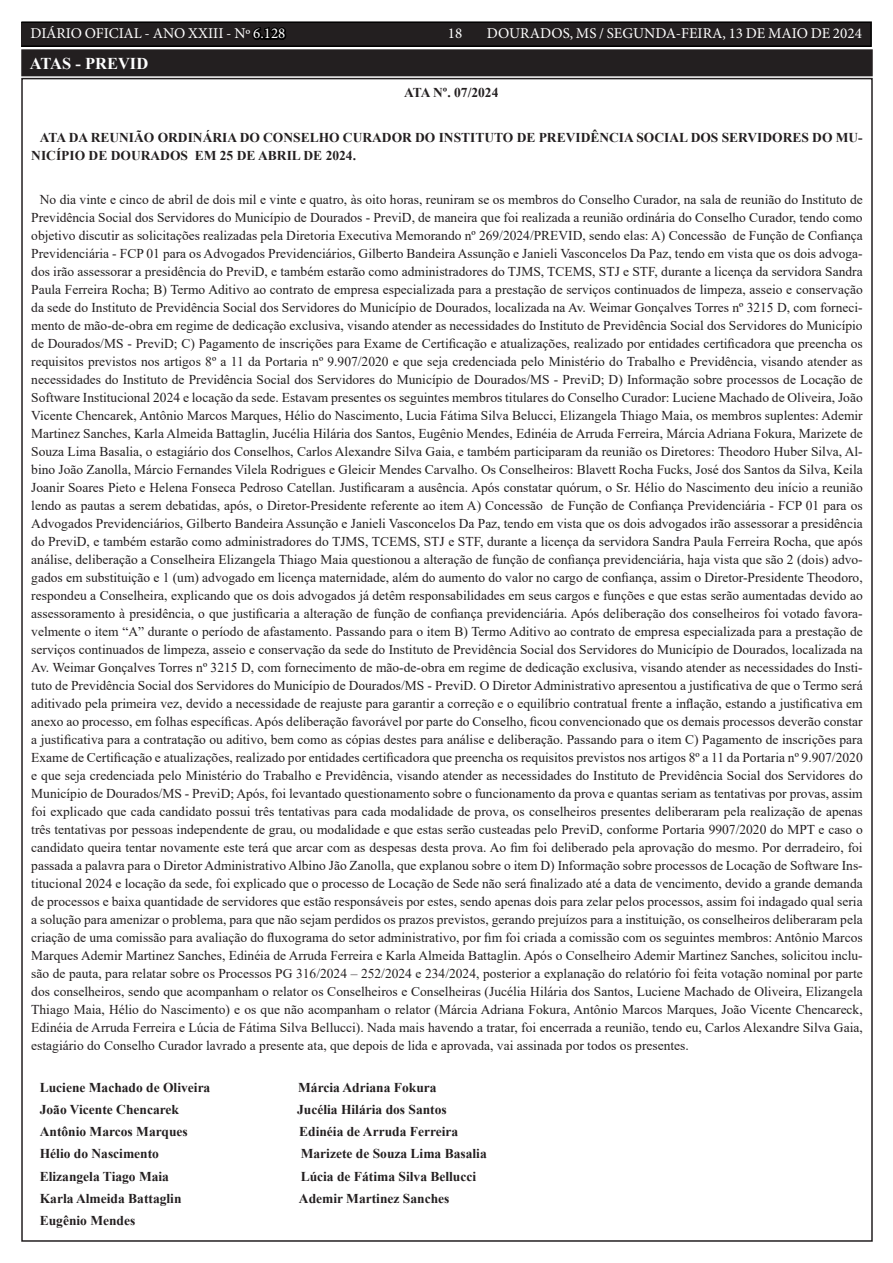
<style>
.page{position:relative;width:893px;height:1263px;background:#fff}
.page>*{position:absolute;margin:0;border:0;box-sizing:border-box;transform-origin:0 0}
.TEXTO{font:700 16.5px "Times New Roman";color:#fff}
.t1{font:15px "Minion Pro";color:#fff}
.TEXTO-2{font:13.5px/18px "Times New Roman";color:#231f20;text-align:justify}
.TEXTO-3{font:700 13.5px/18px "Times New Roman";color:#231f20}
.s1{color:#000}
</style>
<div class="page">
<div style="left:21px;top:22px;width:850px;height:24px;background:#231f20"></div>
<div style="left:21px;top:21px;width:851px;height:26px;border:2px solid #000"></div>
<div style="left:23px;top:51px;width:848px;height:23px;background:#231f20"></div>
<div style="left:21px;top:49px;width:852px;height:27px;border:4px solid #231f20"></div>
<p class="t1" style="left:31px;top:24px;width:256px">DIÁRIO OFICIAL - ANO XXIII - Nº <span class="s1">6.128</span></p>
<p class="t1" style="left:448px;top:24px;width:16px">18</p>
<p class="t1" style="left:487px;top:24px;width:377px">DOURADOS, MS / SEGUNDA-FEIRA, 13 DE MAIO DE 2024</p>
<p class="TEXTO" style="left:30px;top:52px;width:120px">ATAS - PREVID</p>
<p class="TEXTO-3" style="left:404px;top:83px;width:96px">ATA Nº. 07/2024</p>
<p class="TEXTO-3" style="left:31px;top:128px;width:833px;text-indent:9px">ATA DA REUNIÃO ORDINÁRIA DO CONSELHO CURADOR DO INSTITUTO DE PREVIDÊNCIA SOCIAL DOS SERVIDORES DO MU-<br>NICÍPIO DE DOURADOS EM 25 DE ABRIL DE 2024.</p>
<p class="TEXTO-2" style="left:31px;top:190px;width:833px;text-indent:9px">No dia vinte e cinco de abril de dois mil e vinte e quatro, às oito horas, reuniram se os membros do Conselho Curador, na sala de reunião do Instituto de Previdência Social dos Servidores do Município de Dourados - PreviD, de maneira que foi realizada a reunião ordinária do Conselho Curador, tendo como objetivo discutir as solicitações realizadas pela Diretoria Executiva Memorando nº 269/2024/PREVID, sendo elas: A) Concessão de Função de Confiança Previdenciária - FCP 01 para os Advogados Previdenciários, Gilberto Bandeira Assunção e Janieli Vasconcelos Da Paz, tendo em vista que os dois advoga&shy;dos irão assessorar a presidência do PreviD, e também estarão como administradores do TJMS, TCEMS, STJ e STF, durante a licença da servidora Sandra Paula Ferreira Rocha; B) Termo Aditivo ao contrato de empresa especializada para a prestação de serviços continuados de limpeza, asseio e conservação da sede do Instituto de Previdência Social dos Servidores do Município de Dourados, localizada na Av. Weimar Gonçalves Torres nº 3215 D, com forneci&shy;mento de mão-de-obra em regime de dedicação exclusiva, visando atender as necessidades do Instituto de Previdência Social dos Servidores do Município de Dourados/MS - PreviD; C) Pagamento de inscrições para Exame de Certificação e atualizações, realizado por entidades certificadora que preencha os requisitos previstos nos artigos 8º a 11 da Portaria nº 9.907/2020 e que seja credenciada pelo Ministério do Trabalho e Previdência, visando atender as necessidades do Instituto de Previdência Social dos Servidores do Município de Dourados/MS - PreviD; D) Informação sobre processos de Locação de Software Institucional 2024 e locação da sede. Estavam presentes os seguintes membros titulares do Conselho Curador: Luciene Machado de Oliveira, João Vicente Chencarek, Antônio Marcos Marques, Hélio do Nascimento, Lucia Fátima Silva Belucci, Elizangela Thiago Maia, os membros suplentes: Ademir Martinez Sanches, Karla Almeida Battaglin, Jucélia Hilária dos Santos, Eugênio Mendes, Edinéia de Arruda Ferreira, Márcia Adriana Fokura, Marizete de Souza Lima Basalia, o estagiário dos Conselhos, Carlos Alexandre Silva Gaia, e também participaram da reunião os Diretores: Theodoro Huber Silva, Al&shy;bino João Zanolla, Márcio Fernandes Vilela Rodrigues e Gleicir Mendes Carvalho. Os Conselheiros: Blavett Rocha Fucks, José dos Santos da Silva, Keila Joanir Soares Pieto e Helena Fonseca Pedroso Catellan. Justificaram a ausência. Após constatar quórum, o Sr. Hélio do Nascimento deu início a reunião lendo as pautas a serem debatidas, após, o Diretor-Presidente referente ao item A) Concessão de Função de Confiança Previdenciária - FCP 01 para os Advogados Previdenciários, Gilberto Bandeira Assunção e Janieli Vasconcelos Da Paz, tendo em vista que os dois advogados irão assessorar a presidência do PreviD, e também estarão como administradores do TJMS, TCEMS, STJ e STF, durante a licença da servidora Sandra Paula Ferreira Rocha, que após análise, deliberação a Conselheira Elizangela Thiago Maia questionou a alteração de função de confiança previdenciária, haja vista que são 2 (dois) advo&shy;gados em substituição e 1 (um) advogado em licença maternidade, além do aumento do valor no cargo de confiança, assim o Diretor-Presidente Theodoro, respondeu a Conselheira, explicando que os dois advogados já detêm responsabilidades em seus cargos e funções e que estas serão aumentadas devido ao assessoramento à presidência, o que justificaria a alteração de função de confiança previdenciária. Após deliberação dos conselheiros foi votado favora&shy;velmente o item “A” durante o período de afastamento. Passando para o item B) Termo Aditivo ao contrato de empresa especializada para a prestação de serviços continuados de limpeza, asseio e conservação da sede do Instituto de Previdência Social dos Servidores do Município de Dourados, localizada na Av. Weimar Gonçalves Torres nº 3215 D, com fornecimento de mão-de-obra em regime de dedicação exclusiva, visando atender as necessidades do Insti&shy;tuto de Previdência Social dos Servidores do Município de Dourados/MS - PreviD. O Diretor Administrativo apresentou a justificativa de que o Termo será aditivado pela primeira vez, devido a necessidade de reajuste para garantir a correção e o equilíbrio contratual frente a inflação, estando a justificativa em anexo ao processo, em folhas específicas. Após deliberação favorável por parte do Conselho, ficou convencionado que os demais processos deverão constar a justificativa para a contratação ou aditivo, bem como as cópias destes para análise e deliberação. Passando para o item C) Pagamento de inscrições para Exame de Certificação e atualizações, realizado por entidades certificadora que preencha os requisitos previstos nos artigos 8º a 11 da Portaria nº 9.907/2020 e que seja credenciada pelo Ministério do Trabalho e Previdência, visando atender as necessidades do Instituto de Previdência Social dos Servidores do Município de Dourados/MS - PreviD; Após, foi levantado questionamento sobre o funcionamento da prova e quantas seriam as tentativas por provas, assim foi explicado que cada candidato possui três tentativas para cada modalidade de prova, os conselheiros presentes deliberaram pela realização de apenas três tentativas por pessoas independente de grau, ou modalidade e que estas serão custeadas pelo PreviD, conforme Portaria 9907/2020 do MPT e caso o candidato queira tentar novamente este terá que arcar com as despesas desta prova. Ao fim foi deliberado pela aprovação do mesmo. Por derradeiro, foi passada a palavra para o Diretor Administrativo Albino Jão Zanolla, que explanou sobre o item D) Informação sobre processos de Locação de Software Ins&shy;titucional 2024 e locação da sede, foi explicado que o processo de Locação de Sede não será finalizado até a data de vencimento, devido a grande demanda de processos e baixa quantidade de servidores que estão responsáveis por estes, sendo apenas dois para zelar pelos processos, assim foi indagado qual seria a solução para amenizar o problema, para que não sejam perdidos os prazos previstos, gerando prejuízos para a instituição, os conselheiros deliberaram pela criação de uma comissão para avaliação do fluxograma do setor administrativo, por fim foi criada a comissão com os seguintes membros: Antônio Marcos Marques Ademir Martinez Sanches, Edinéia de Arruda Ferreira e Karla Almeida Battaglin. Após o Conselheiro Ademir Martinez Sanches, solicitou inclu&shy;são de pauta, para relatar sobre os Processos PG 316/2024 – 252/2024 e 234/2024, posterior a explanação do relatório foi feita votação nominal por parte dos conselheiros, sendo que acompanham o relator os Conselheiros e Conselheiras (Jucélia Hilária dos Santos, Luciene Machado de Oliveira, Elizangela Thiago Maia, Hélio do Nascimento) e os que não acompanham o relator (Márcia Adriana Fokura, Antônio Marcos Marques, João Vicente Chencareck, Edinéia de Arruda Ferreira e Lúcia de Fátima Silva Bellucci). Nada mais havendo a tratar, foi encerrada a reunião, tendo eu, Carlos Alexandre Silva Gaia, estagiário do Conselho Curador lavrado a presente ata, que depois de lida e aprovada, vai assinada por todos os presentes.</p>
<p class="TEXTO-3" style="left:40px;top:1078px;width:172px">Luciene Machado de Oliveira</p>
<p class="TEXTO-3" style="left:298px;top:1078px;width:140px">Márcia Adriana Fokura</p>
<p class="TEXTO-3" style="left:40px;top:1100px;width:141px">João Vicente Chencarek</p>
<p class="TEXTO-3" style="left:297px;top:1100px;width:151px">Jucélia Hilária dos Santos</p>
<p class="TEXTO-3" style="left:40px;top:1122px;width:149px">Antônio Marcos Marques</p>
<p class="TEXTO-3" style="left:299px;top:1122px;width:161px">Edinéia de Arruda Ferreira</p>
<p class="TEXTO-3" style="left:40px;top:1144px;width:121px">Hélio do Nascimento</p>
<p class="TEXTO-3" style="left:301px;top:1144px;width:187px">Marizete de Souza Lima Basalia</p>
<p class="TEXTO-3" style="left:40px;top:1167px;width:131px">Elizangela Tiago Maia</p>
<p class="TEXTO-3" style="left:301px;top:1167px;width:177px">Lúcia de Fátima Silva Bellucci</p>
<p class="TEXTO-3" style="left:40px;top:1189px;width:143px">Karla Almeida Battaglin</p>
<p class="TEXTO-3" style="left:299px;top:1189px;width:152px">Ademir Martinez Sanches</p>
<p class="TEXTO-3" style="left:40px;top:1211px;width:97px">Eugênio Mendes</p>
</div>
